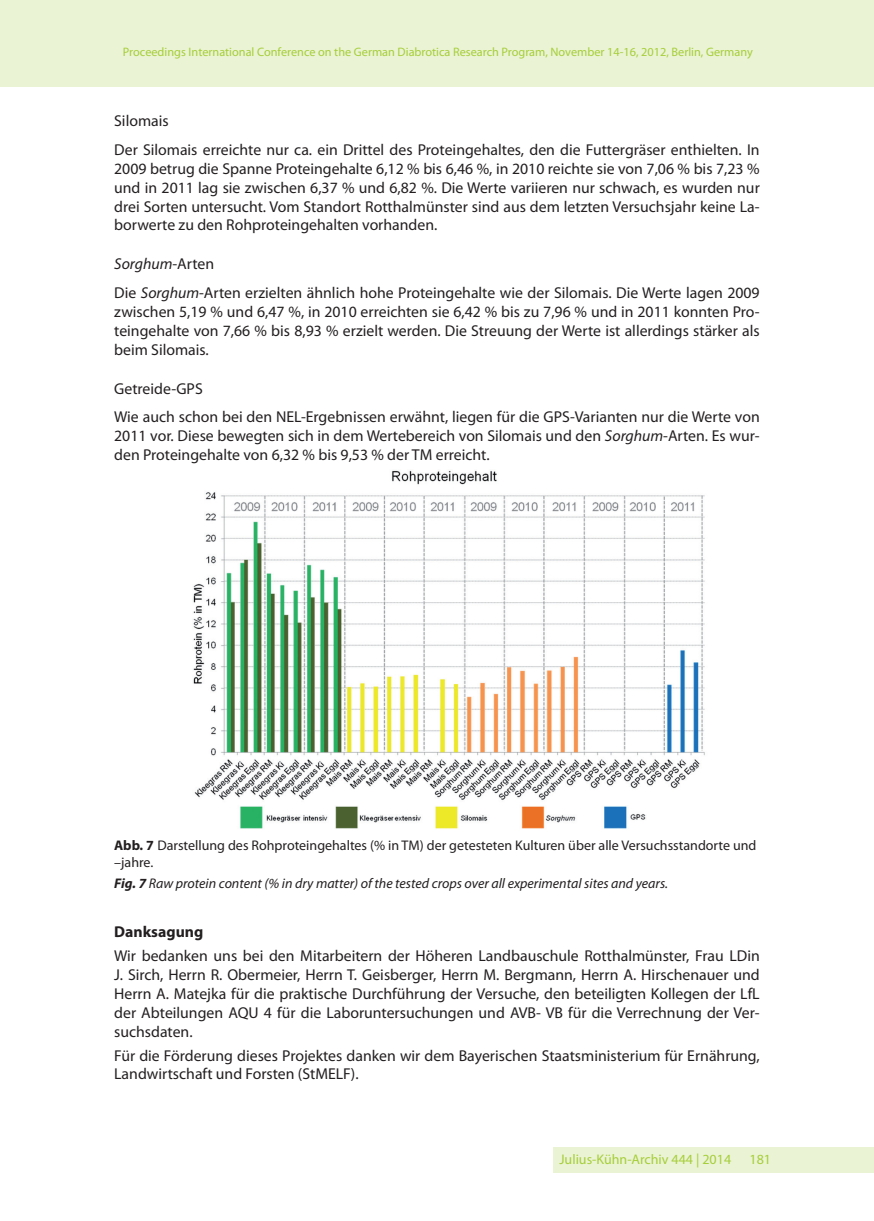
<style>
.page{position:relative;width:874px;height:1221px;background:#fff}
.page>*{position:absolute;margin:0;border:0;box-sizing:border-box;transform-origin:0 0}
.t1{font:15.75px/18.9px "Myriad Pro";color:#231f20}
.t2{font:14px/16.8px "Myriad Pro";color:#231f20}
.t3{font:italic 14px "Myriad Pro";color:#231f20}
.t4{font:14px "Myriad Pro";color:#a6ce39}
.t5{font:12.25px "Myriad Pro";color:#a6ce39}
.s1{font-style:italic}
.s2{font-weight:700}
</style>
<div class="page">
<div style="left:0;top:0;width:873px;height:87px;background:#eaf3d4"></div>
<div style="left:553px;top:1147px;width:320px;height:25px;background:#eaf3d4"></div>
<img style="left:193px;top:470px;width:512px;height:359px">
<p class="t5" style="left:123px;top:44px;width:631px">Proceedings International Conference on the German Diabrotica Research Program, November 14-16, 2012, Berlin, Germany</p>
<p class="t1" style="left:114px;top:106px;width:646px;line-height:28.9px">Silomais<br>Der Silomais erreichte nur ca. ein Drittel des Proteingehaltes, den die Futtergräser enthielten. In</p>
<p class="t1" style="left:114px;top:159px;width:646px;text-align:justify">2009 betrug die Spanne Proteingehalte 6,12 % bis 6,46 %, in 2010 reichte sie von 7,06 % bis 7,23 % und in 2011 lag sie zwischen 6,37 % und 6,82 %. Die Werte variieren nur schwach, es wurden nur drei Sorten untersucht. Vom Standort Rotthalmünster sind aus dem letzten Versuchsjahr keine La&shy;borwerte zu den Rohproteingehalten vorhanden.</p>
<p class="t1" style="left:114px;top:249px;width:646px;line-height:28.9px"><span class="s1">Sorghum</span>-Arten<br>Die <span class="s1">Sorghum</span>-Arten erzielten ähnlich hohe Proteingehalte wie der Silomais. Die Werte lagen 2009</p>
<p class="t1" style="left:114px;top:302px;width:646px;text-align:justify">zwischen 5,19 % und 6,47 %, in 2010 erreichten sie 6,42 % bis zu 7,96 % und in 2011 konnten Pro&shy;teingehalte von 7,66 % bis 8,93 % erzielt werden. Die Streuung der Werte ist allerdings stärker als beim Silomais.</p>
<p class="t1" style="left:114px;top:373px;width:646px;line-height:28.9px">Getreide-GPS<br>Wie auch schon bei den NEL-Ergebnissen erwähnt, liegen für die GPS-Varianten nur die Werte von</p>
<p class="t1" style="left:114px;top:426px;width:646px">2011 vor. Diese bewegten sich in dem Wertebereich von Silomais und den <span class="s1">Sorghum</span>-Arten. Es wur&shy;den Proteingehalte von 6,32 % bis 9,53 % der TM erreicht.</p>
<p class="t2" style="left:114px;top:836px;width:643px"><span class="s2">Abb. 7</span> Darstellung des Rohproteingehaltes (% in TM) der getesteten Kulturen über alle Versuchsstandorte und –jahre.</p>
<p class="t3" style="left:114px;top:875px;width:555px"><span class="s2">Fig. 7</span> Raw protein content (% in dry matter) of the tested crops over all experimental sites and years.</p>
<p class="t1" style="left:114px;top:919px;width:646px;line-height:24px"><span class="s2">Danksagung<br></span>Wir bedanken uns bei den Mitarbeitern der Höheren Landbauschule Rotthalmünster, Frau LDin</p>
<p class="t1" style="left:114px;top:964px;width:646px;text-align:justify">J. Sirch, Herrn R. Obermeier, Herrn T. Geisberger, Herrn M. Bergmann, Herrn A. Hirschenauer und Herrn A. Matejka für die praktische Durchführung der Versuche, den beteiligten Kollegen der LfL der Abteilungen AQU 4 für die Laboruntersuchungen und AVB- VB für die Verrechnung der Ver&shy;suchsdaten.</p>
<p class="t1" style="left:114px;top:1045px;width:646px">Für die Förderung dieses Projektes danken wir dem Bayerischen Staatsministerium für Ernährung,<br>Landwirtschaft und Forsten (StMELF).</p>
<p class="t4" style="left:559px;top:1151px;width:173px">Julius-Kühn-Archiv 444 | 2014</p>
<p class="t4" style="left:749px;top:1150px;width:23px">181</p>
</div>
